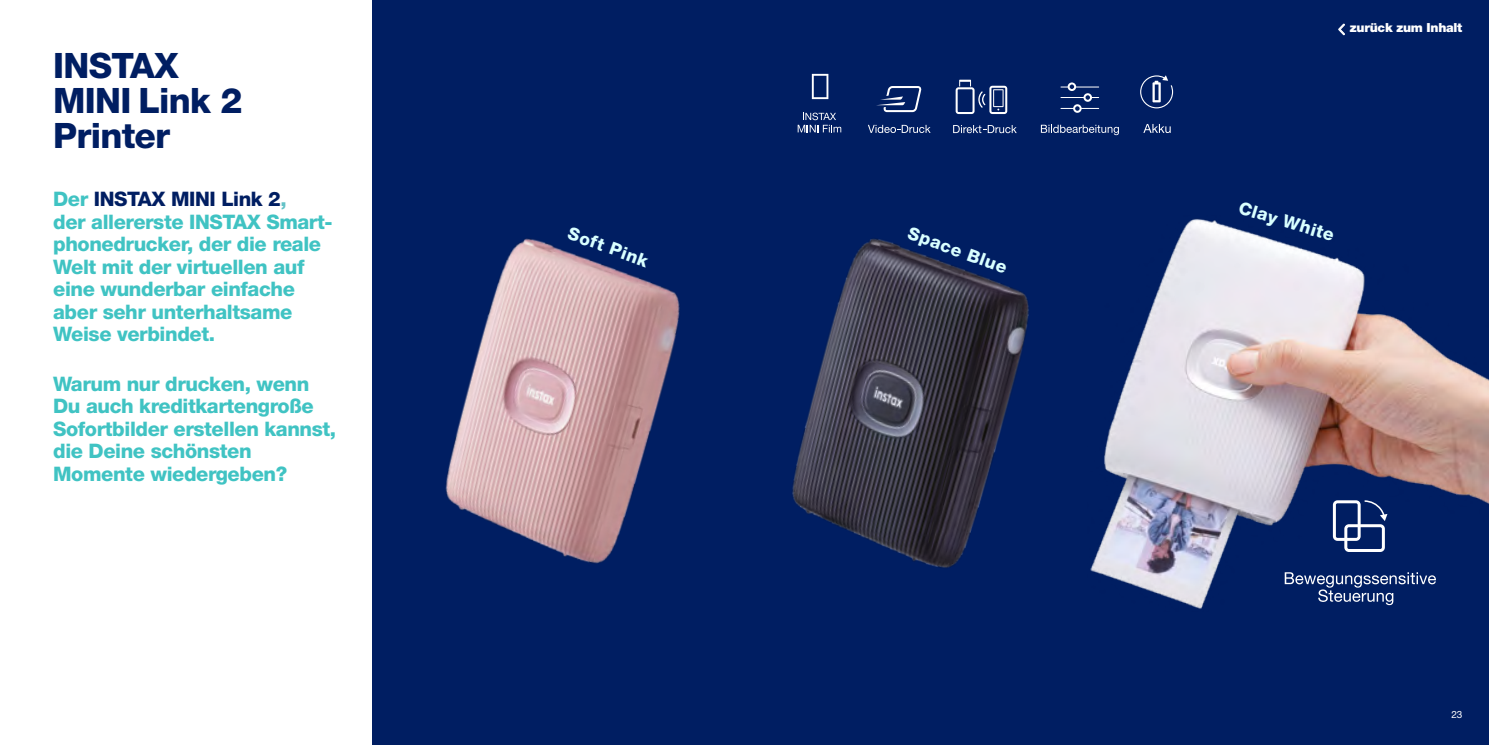
<style>
.page{position:relative;width:1489px;height:745px;background:#fff}
.page>*{position:absolute;margin:0;border:0;box-sizing:border-box;transform-origin:0 0}
.t1{font:800 35px/35px "Helvetica Neue LT Std";letter-spacing:-.02em;color:#001e62}
.t2{font:800 20px/22.5px "Helvetica Neue LT Std";letter-spacing:-.02em;color:#40c3c3}
.t3{font:800 17.5px "Helvetica Neue LT Std";color:#d9ffff}
.t4{font:900 12.5px "Helvetica Neue LT Std";letter-spacing:-.02em;color:#fff}
.t5{font:10px "Helvetica Neue LT Std";color:#fff}
.s1{color:#001e62}
.s2{color:#64c2c7}
</style>
<div class="page">
<div style="left:372px;top:0;width:372px;height:744px;background:#001e62"></div>
<div style="left:744px;top:0;width:744px;height:744px;background:#001e62"></div>
<svg style="left:955px;top:80px;width:52px;height:34px"></svg>
<svg style="left:953px;top:125px;width:63px;height:8px"></svg>
<svg style="left:1140px;top:75px;width:32px;height:33px"></svg>
<svg style="left:1143px;top:124px;width:27px;height:9px"></svg>
<svg style="left:1040px;top:125px;width:78px;height:10px"></svg>
<svg style="left:1060px;top:82px;width:39px;height:31px"></svg>
<svg style="left:868px;top:125px;width:62px;height:8px"></svg>
<svg style="left:876px;top:86px;width:45px;height:26px"></svg>
<img style="left:445px;top:238px;width:235px;height:326px">
<img style="left:792px;top:238px;width:237px;height:330px">
<img style="left:1090px;top:218px;width:398px;height:391px">
<svg style="left:811px;top:74px;width:17px;height:25px"></svg>
<svg style="left:797px;top:113px;width:44px;height:19px"></svg>
<h1 class="t1" style="left:53px;top:48px;width:191px">INSTAX<br>MINI Link 2<br>Printer</h1>
<p class="t2" style="left:53px;top:188px;width:281px">Der <span class="s1">INSTAX MINI Link 2</span><span class="s2">,<br></span>der allererste INSTAX Smart&shy;phonedrucker, der die reale<br>Welt mit der virtuellen auf eine wunderbar einfache aber sehr unterhaltsame<br>Weise verbindet.</p>
<p class="t2" style="left:53px;top:372px;width:284px">Warum nur drucken, wenn<br>Du auch kreditkartengroße<br>Sofortbilder erstellen kannst, die Deine schönsten<br>Momente wiedergeben?</p>
<p class="t3" style="left:572px;top:222px;width:86px;rotate:20deg">Soft Pink</p>
<p class="t3" style="left:912px;top:222px;width:106px;rotate:20deg">Space Blue</p>
<p class="t4" style="left:1338px;top:20px;width:125px">〈 zurück zum Inhalt</p>
<p class="t3" style="left:1242px;top:196px;width:100px;rotate:17deg">Clay White</p>
<p class="t5" style="left:1451px;top:708px;width:12px">23</p>
</div>
